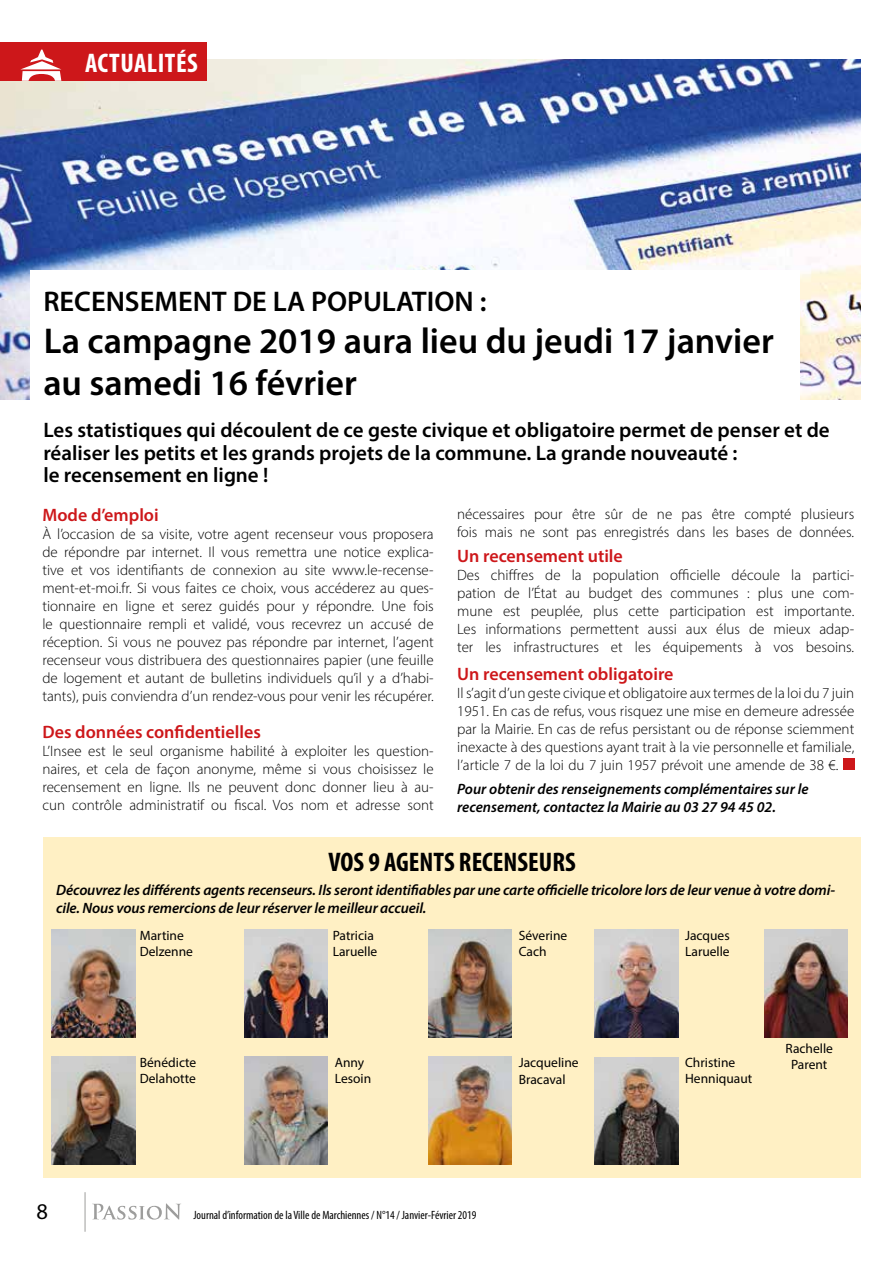
<style>
.page{position:relative;width:893px;height:1263px;background:#fff}
.page>*{position:absolute;margin:0;border:0;box-sizing:border-box;transform-origin:0 0}
.t1{font:600 36px/42px "Myriad Pro";color:#000}
.t2{font:600 28.5px "Myriad Pro";color:#000}
.t3{font:700 condensed 27px "Myriad Pro";color:#000}
.t4{font:700 condensed 27px "Myriad Pro";letter-spacing:.02em;color:#fff}
.t5{font:22.5px "Myriad Pro";color:#000}
.t6{font:600 21px/22.5px "Myriad Pro";color:#000}
.t7{font:600 18px "Myriad Pro";color:#cd171a}
.t8{font:300 15px/18px "Myriad Pro";color:#000;text-align:justify}
.t9{font:italic 600 15px/18px "Myriad Pro";letter-spacing:-.01em;color:#000}
.t10{font:13.5px/16.2px "Myriad Pro";color:#000}
.t11{font:condensed 12px "Myriad Pro";color:#000}
</style>
<div class="page">
<svg style="left:92px;top:1203px;width:89px;height:16px"></svg>
<hr style="left:85px;top:1192px;width:1px;height:40px;background:#9d9d9c">
<img style="left:0;top:60px;width:861px;height:340px">
<div style="left:43px;top:838px;width:818px;height:340px;background:#fff0c4"></div>
<div style="left:31px;top:271px;width:769px;height:140px;background:#fff"></div>
<div style="left:843px;top:759px;width:11px;height:11px;background:#cd171a"></div>
<div style="left:0;top:43px;width:206px;height:38px;background:#cd171a"></div>
<svg style="left:20px;top:50px;width:41px;height:31px"></svg>
<img style="left:52px;top:930px;width:83px;height:107px">
<img style="left:244px;top:930px;width:84px;height:107px">
<img style="left:428px;top:930px;width:84px;height:107px">
<img style="left:595px;top:930px;width:83px;height:107px">
<img style="left:52px;top:1057px;width:83px;height:107px">
<img style="left:244px;top:1057px;width:84px;height:107px">
<img style="left:428px;top:1057px;width:84px;height:107px">
<img style="left:594px;top:1057px;width:84px;height:107px">
<img style="left:764px;top:930px;width:84px;height:107px">
<h3 class="t4" style="left:85px;top:46px;width:114px">ACTUALITÉS</h3>
<h2 class="t2" style="left:43px;top:283px;width:444px">RECENSEMENT DE LA POPULATION :</h2>
<h1 class="t1" style="left:43px;top:318px;width:732px">La campagne 2019 aura lieu du jeudi 17 janvier au samedi 16 février</h1>
<h3 class="t6" style="left:43px;top:419px;width:788px">Les statistiques qui découlent de ce geste civique et obligatoire permet de penser et de réaliser les petits et les grands projets de la commune. La grande nouveauté :<br>le recensement en ligne !</h3>
<p class="t7" style="left:42px;top:504px;width:118px">Mode d’emploi</p>
<p class="t8" style="left:42px;top:525px;width:393px">À l’occasion de sa visite, votre agent recenseur vous proposera de répondre par internet. Il vous remettra une notice explica&shy;tive et vos identifiants de connexion au site www.le-recense&shy;ment-et-moi.fr. Si vous faites ce choix, vous accéderez au ques&shy;tionnaire en ligne et serez guidés pour y répondre. Une fois le questionnaire rempli et validé, vous recevrez un accusé de réception. Si vous ne pouvez pas répondre par internet, l’agent recenseur vous distribuera des questionnaires papier (une feuille de logement et autant de bulletins individuels qu’il y a d’habi&shy;tants), puis conviendra d’un rendez-vous pour venir les récupérer.</p>
<p class="t7" style="left:42px;top:720px;width:220px">Des données confidentielles</p>
<p class="t8" style="left:42px;top:742px;width:393px">L’Insee est le seul organisme habilité à exploiter les question&shy;naires, et cela de façon anonyme, même si vous choisissez le recensement en ligne. Ils ne peuvent donc donner lieu à au&shy;cun contrôle administratif ou fiscal. Vos nom et adresse sont</p>
<p class="t8" style="left:457px;top:505px;width:399px">nécessaires pour être sûr de ne pas être compté plusieurs fois mais ne sont pas enregistrés dans les bases de données.</p>
<p class="t7" style="left:457px;top:545px;width:167px">Un recensement utile</p>
<p class="t8" style="left:457px;top:566px;width:399px">Des chiffres de la population officielle découle la partici&shy;pation de l’État au budget des communes : plus une com&shy;mune est peuplée, plus cette participation est importante.<br>Les informations permettent aussi aux élus de mieux adap&shy;ter les infrastructures et les équipements à vos besoins.</p>
<p class="t7" style="left:457px;top:662px;width:218px">Un recensement obligatoire</p>
<p class="t8" style="left:457px;top:684px;width:399px">Il s’agit d’un geste civique et obligatoire aux termes de la loi du 7 juin 1951. En cas de refus, vous risquez une mise en demeure adressée par la Mairie. En cas de refus persistant ou de réponse sciemment inexacte à des questions ayant trait à la vie personnelle et familiale, l’article 7 de la loi du 7 juin 1957 prévoit une amende de 38 €.</p>
<p class="t9" style="left:457px;top:779px;width:353px">Pour obtenir des renseignements complémentaires sur le recensement, contactez la Mairie au 03 27 94 45 02.</p>
<h3 class="t3" style="left:328px;top:845px;width:249px">VOS 9 AGENTS RECENSEURS</h3>
<p class="t9" style="left:56px;top:880px;width:780px">Découvrez les différents agents recenseurs. Ils seront identifiables par une carte officielle tricolore lors de leur venue à votre domi&shy;cile. Nous vous remercions de leur réserver le meilleur accueil.</p>
<p class="t10" style="left:140px;top:927px;width:55px">Martine<br>Delzenne</p>
<p class="t10" style="left:333px;top:927px;width:46px">Patricia<br>Laruelle</p>
<p class="t10" style="left:519px;top:927px;width:50px">Séverine<br>Cach</p>
<p class="t10" style="left:685px;top:927px;width:46px">Jacques<br>Laruelle</p>
<p class="t10" style="left:140px;top:1054px;width:58px">Bénédicte<br>Delahotte</p>
<p class="t10" style="left:335px;top:1054px;width:38px">Anny<br>Lesoin</p>
<p class="t10" style="left:519px;top:1054px;width:61px">Jacqueline<br>Bracaval</p>
<p class="t10" style="left:685px;top:1054px;width:69px">Christine<br>Henniquaut</p>
<p class="t10" style="left:786px;top:1040px;width:49px;text-align:center">Rachelle<br>Parent</p>
<h3 class="t5" style="left:37px;top:1198px;width:13px">8</h3>
<p class="t11" style="left:193px;top:1208px;width:284px">Journal d’information de la Ville de Marchiennes / N°14 / Janvier-Février 2019</p>
</div>
